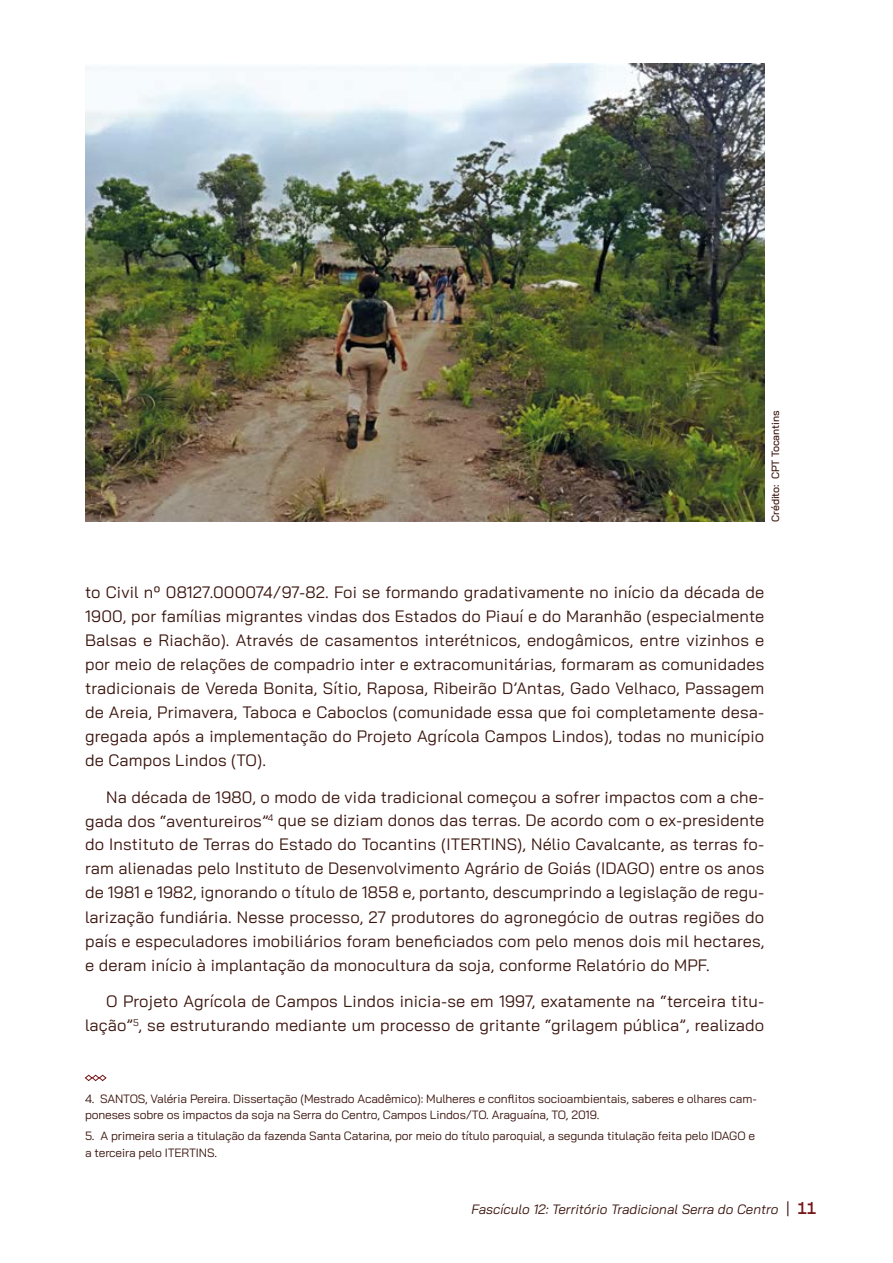
<style>
.page{position:relative;width:893px;height:1263px;background:#fff}
.page>*{position:absolute;margin:0;border:0;box-sizing:border-box;transform-origin:0 0}
.t1{font:16.5px/24px "Bai Jamjuree";letter-spacing:.01em;color:#3a140d;text-align:justify}
.t2{font:italic 13.5px "Bai Jamjuree";color:#3a140d}
.t3{font:12px/16.5px "Bai Jamjuree";letter-spacing:-.01em;color:#3a140d}
.t4{font:500 10.5px "Bai Jamjuree";letter-spacing:-.01em;color:#3a140d}
.s1{font-style:normal;font-size:15px}
.s2{font-family:"grafiapopular";font-style:normal;font-size:22.5px;color:#761416}
</style>
<div class="page">
<svg style="left:85px;top:1074px;width:22px;height:7px"></svg>
<img style="left:85px;top:64px;width:679px;height:458px">
<p class="t4" style="left:769px;top:522px;width:113px;rotate:-90deg">Crédito: CPT Tocantins</p>
<p class="t1" style="left:85px;top:580px;width:681px">to Civil nº 08127.000074/97-82. Foi se formando gradativamente no início da década de 1900, por famílias migrantes vindas dos Estados do Piauí e do Maranhão (especialmente Balsas e Riachão). Através de casamentos interétnicos, endogâmicos, entre vizinhos e por meio de relações de compadrio inter e extracomunitárias, formaram as comunidades tradicionais de Vereda Bonita, Sítio, Raposa, Ribeirão D’Antas, Gado Velhaco, Passagem de Areia, Primavera, Taboca e Caboclos (comunidade essa que foi completamente desa&shy;gregada após a implementação do Projeto Agrícola Campos Lindos), todas no município de Campos Lindos (TO).</p>
<p class="t1" style="left:85px;top:784px;width:681px;text-indent:21px">Na década de 1980, o modo de vida tradicional começou a sofrer impactos com a che&shy;gada dos “aventureiros”<sup>4</sup> que se diziam donos das terras. De acordo com o ex-presidente do Instituto de Terras do Estado do Tocantins (ITERTINS), Nélio Cavalcante, as terras fo&shy;ram alienadas pelo Instituto de Desenvolvimento Agrário de Goiás (IDAGO) entre os anos de 1981 e 1982, ignorando o título de 1858 e, portanto, descumprindo a legislação de regu&shy;larização fundiária. Nesse processo, 27 produtores do agronegócio de outras regiões do país e especuladores imobiliários foram beneficiados com pelo menos dois mil hectares, e deram início à implantação da monocultura da soja, conforme Relatório do MPF.</p>
<p class="t1" style="left:85px;top:989px;width:681px;text-align:right">O Projeto Agrícola de Campos Lindos inicia-se em 1997, exatamente na “terceira titu&shy;lação”<sup>5</sup>, se estruturando mediante um processo de gritante “grilagem pública”, realizado</p>
<p class="t3" style="left:85px;top:1090px;width:673px">4. SANTOS, Valéria Pereira. Dissertação (Mestrado Acadêmico): Mulheres e conflitos socioambientais, saberes e olhares cam&shy;poneses sobre os impactos da soja na Serra do Centro, Campos Lindos/TO. Araguaína, TO, 2019.</p>
<p class="t3" style="left:85px;top:1127px;width:672px">5. A primeira seria a titulação da fazenda Santa Catarina, por meio do título paroquial, a segunda titulação feita pelo IDAGO e a terceira pelo ITERTINS.</p>
<p class="t2" style="left:471px;top:1198px;width:346px">Fascículo 12: Território Tradicional Serra do Centro <span class="s1">|</span> <span class="s2">11</span></p>
</div>
